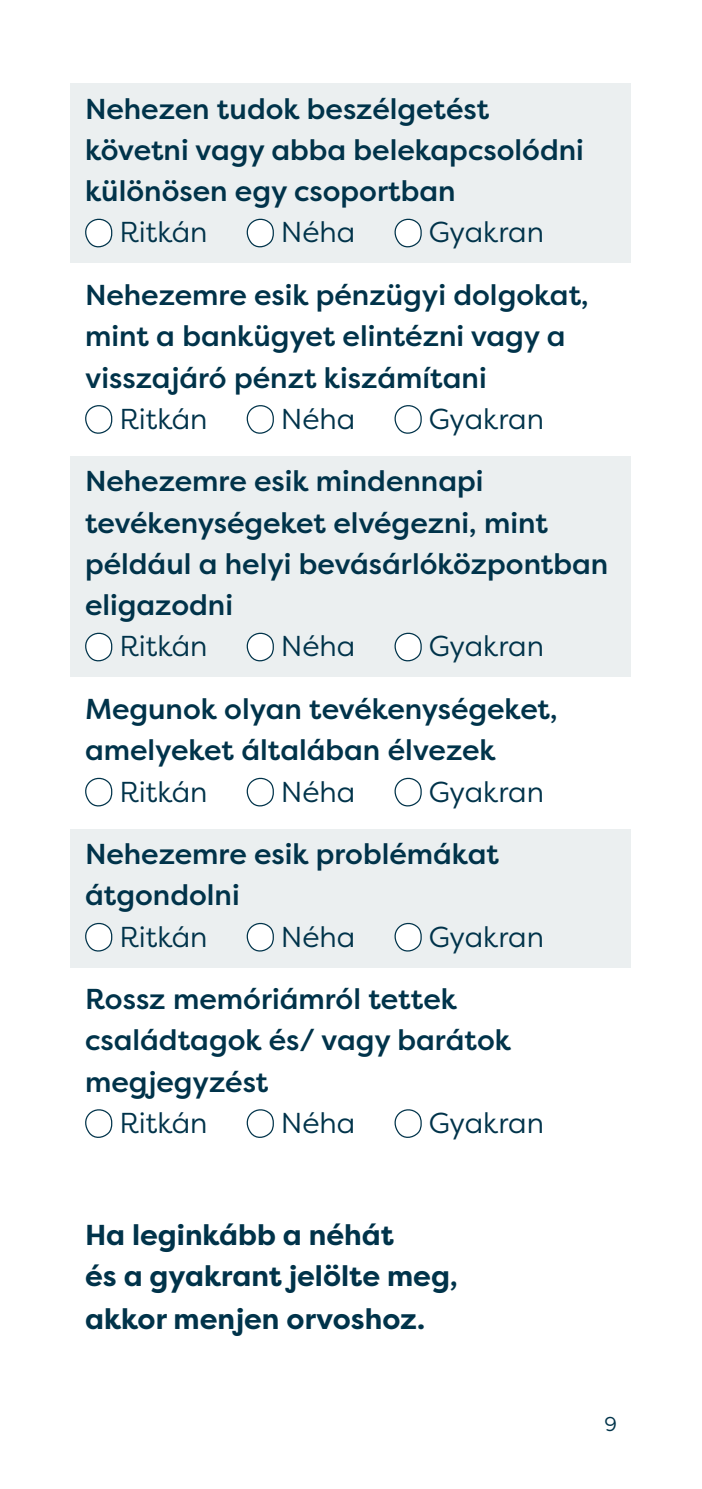
<style>
.page{position:relative;width:702px;height:1489px;background:#fff}
.page>*{position:absolute;margin:0;border:0;box-sizing:border-box;transform-origin:0 0}
.t1{font:500 28.75px/41.2px "Filson Pro";color:#00334a}
.t2{font:28.75px "Filson Pro";color:#00334a}
.t3{font:700 28.75px/41.8px "Filson Pro";color:#00334a}
.t4{font:20px "Filson Pro";color:#00334a}
</style>
<div class="page">
<div style="left:71px;top:84px;width:560px;height:179px;background:#ebeff0"></div>
<div style="left:71px;top:456px;width:560px;height:221px;background:#ebeff0"></div>
<div style="left:71px;top:829px;width:560px;height:138px;background:#ebeff0"></div>
<svg style="left:85px;top:218px;width:28px;height:30px"></svg>
<svg style="left:246px;top:218px;width:28px;height:30px"></svg>
<svg style="left:394px;top:218px;width:28px;height:30px"></svg>
<svg style="left:85px;top:405px;width:28px;height:29px"></svg>
<svg style="left:246px;top:405px;width:28px;height:29px"></svg>
<svg style="left:394px;top:405px;width:28px;height:29px"></svg>
<svg style="left:85px;top:632px;width:28px;height:30px"></svg>
<svg style="left:246px;top:632px;width:28px;height:30px"></svg>
<svg style="left:394px;top:632px;width:28px;height:30px"></svg>
<svg style="left:85px;top:777px;width:28px;height:30px"></svg>
<svg style="left:246px;top:777px;width:28px;height:30px"></svg>
<svg style="left:394px;top:777px;width:28px;height:30px"></svg>
<svg style="left:85px;top:922px;width:28px;height:30px"></svg>
<svg style="left:246px;top:922px;width:28px;height:30px"></svg>
<svg style="left:394px;top:922px;width:28px;height:30px"></svg>
<svg style="left:85px;top:1109px;width:28px;height:29px"></svg>
<svg style="left:246px;top:1109px;width:28px;height:29px"></svg>
<svg style="left:394px;top:1109px;width:28px;height:29px"></svg>
<p class="t1" style="left:85px;top:87px;width:500px">Nehezen tudok beszélgetést követni vagy abba belekapcsolódni különösen egy csoportban</p>
<p class="t2" style="left:119px;top:213px;width:90px">Ritkán</p>
<p class="t2" style="left:281px;top:213px;width:76px">Néha</p>
<p class="t2" style="left:429px;top:213px;width:117px">Gyakran</p>
<p class="t1" style="left:85px;top:274px;width:505px">Nehezemre esik pénzügyi dolgokat, mint a bankügyet elintézni vagy a visszajáró pénzt kiszámítani</p>
<p class="t2" style="left:119px;top:400px;width:90px">Ritkán</p>
<p class="t2" style="left:281px;top:400px;width:76px">Néha</p>
<p class="t2" style="left:429px;top:400px;width:117px">Gyakran</p>
<p class="t1" style="left:85px;top:460px;width:525px">Nehezemre esik mindennapi tevékenységeket elvégezni, mint például a helyi bevásárlóközpontban eligazodni</p>
<p class="t2" style="left:119px;top:627px;width:90px">Ritkán</p>
<p class="t2" style="left:281px;top:627px;width:76px">Néha</p>
<p class="t2" style="left:429px;top:627px;width:117px">Gyakran</p>
<p class="t1" style="left:85px;top:687px;width:474px">Megunok olyan tevékenységeket, amelyeket általában élvezek</p>
<p class="t2" style="left:119px;top:772px;width:90px">Ritkán</p>
<p class="t2" style="left:281px;top:772px;width:76px">Néha</p>
<p class="t2" style="left:429px;top:772px;width:117px">Gyakran</p>
<p class="t1" style="left:85px;top:832px;width:415px">Nehezemre esik problémákat átgondolni</p>
<p class="t2" style="left:119px;top:917px;width:90px">Ritkán</p>
<p class="t2" style="left:281px;top:917px;width:76px">Néha</p>
<p class="t2" style="left:429px;top:917px;width:117px">Gyakran</p>
<p class="t1" style="left:85px;top:977px;width:427px">Rossz memóriámról tettek családtagok és/ vagy barátok megjegyzést</p>
<p class="t2" style="left:119px;top:1103px;width:90px">Ritkán</p>
<p class="t2" style="left:281px;top:1103px;width:76px">Néha</p>
<p class="t2" style="left:429px;top:1103px;width:117px">Gyakran</p>
<p class="t3" style="left:85px;top:1214px;width:374px">Ha leginkább a néhát<br>és a gyakrant jelölte meg, akkor menjen orvoshoz.</p>
<p class="t4" style="left:604px;top:1410px;width:14px">9</p>
</div>
